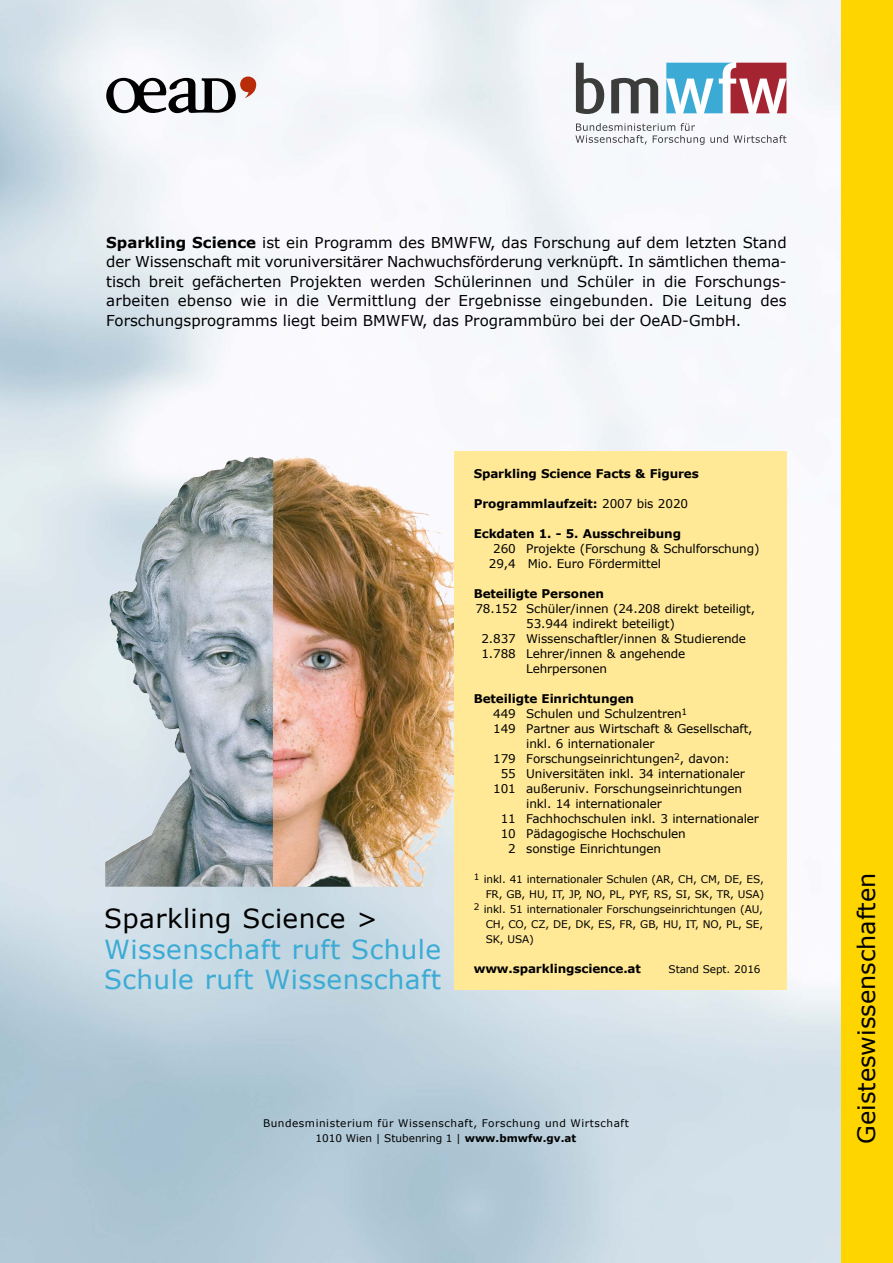
<style>
.page{position:relative;width:893px;height:1263px;background:#fff}
.page>*{position:absolute;margin:0;border:0;box-sizing:border-box;transform-origin:0 0}
.t1{font:26.25px/30.6px "Verdana";letter-spacing:.015em;color:#3babd5}
.t2{font:26.25px "Verdana";letter-spacing:.015em;color:#000}
.t3{font:24px "Verdana";color:#000}
.t4{font:15px/19.5px "Verdana";color:#000;text-align:justify}
.t5{font:12px/15px "Verdana";letter-spacing:-.01em;color:#000}
.t6{font:700 12px "Verdana";letter-spacing:-.01em;color:#000}
.t7{font:10.5px "Verdana";letter-spacing:-.01em;color:#000}
.t8{font:10.5px/15px "Verdana";letter-spacing:.05em;color:#000;text-align:center}
.s1{font-weight:700}
.s2{font-weight:400}
</style>
<div class="page">
<img style="left:0;top:0;width:842px;height:1263px">
<div style="left:842px;top:0;width:51px;height:1263px;background:#ffd500"></div>
<svg style="left:576px;top:63px;width:28px;height:51px"></svg>
<svg style="left:611px;top:78px;width:47px;height:35px"></svg>
<svg style="left:666px;top:63px;width:120px;height:50px"></svg>
<svg style="left:575px;top:123px;width:129px;height:22px"></svg>
<svg style="left:710px;top:135px;width:76px;height:8px"></svg>
<img style="left:109px;top:455px;width:197px;height:224px">
<div style="left:454px;top:451px;width:333px;height:539px;background:#ffe997"></div>
<svg style="left:106px;top:77px;width:150px;height:36px"></svg>
<p class="t4" style="left:106px;top:232px;width:682px"><span class="s1">Sparkling Science</span> ist ein Programm des BMWFW, das Forschung auf dem letzten Stand der Wissenschaft mit voruniversitärer Nachwuchsförderung verknüpft. In sämtlichen thema&shy;tisch breit gefächerten Projekten werden Schülerinnen und Schüler in die Forschungs&shy;arbeiten ebenso wie in die Vermittlung der Ergebnisse eingebunden. Die Leitung des Forschungsprogramms liegt beim BMWFW, das Programmbüro bei der OeAD-GmbH.</p>
<h1 class="t2" style="left:104px;top:900px;width:275px">Sparkling Science &gt;</h1>
<h1 class="t1" style="left:104px;top:933px;width:338px">Wissenschaft ruft Schule<br>Schule ruft Wissenschaft</h1>
<p class="t6" style="left:474px;top:465px;width:227px">Sparkling Science Facts &amp; Figures</p>
<p class="t6" style="left:474px;top:495px;width:216px">Programmlaufzeit: <span class="s2">2007 bis 2020</span></p>
<p class="t6" style="left:474px;top:525px;width:209px">Eckdaten 1. - 5. Ausschreibung</p>
<p class="t5" style="left:489px;top:541px;width:272px;text-indent:4px">260 Projekte (Forschung &amp; Schulforschung)<br>29,4 Mio. Euro Fördermittel</p>
<p class="t6" style="left:474px;top:585px;width:132px">Beteiligte Personen</p>
<p class="t5" style="left:475px;top:601px;width:281px">78.152 Schüler/innen (24.208 direkt beteiligt,</p>
<p class="t5" style="left:526px;top:616px;width:150px">53.944 indirekt beteiligt)</p>
<p class="t5" style="left:481px;top:631px;width:266px">2.837 Wissenschaftler/innen &amp; Studierende</p>
<p class="t5" style="left:481px;top:646px;width:205px">1.788 Lehrer/innen &amp; angehende</p>
<p class="t5" style="left:526px;top:661px;width:82px">Lehrpersonen</p>
<p class="t6" style="left:474px;top:690px;width:162px">Beteiligte Einrichtungen</p>
<p class="t5" style="left:493px;top:706px;width:196px">449 Schulen und Schulzentren<sup>1</sup></p>
<p class="t5" style="left:493px;top:721px;width:261px">149 Partner aus Wirtschaft &amp; Gesellschaft,</p>
<p class="t5" style="left:526px;top:736px;width:130px">inkl. 6 internationaler</p>
<p class="t5" style="left:493px;top:751px;width:238px">179 Forschungseinrichtungen<sup>2</sup>, davon:</p>
<p class="t5" style="left:501px;top:766px;width:246px">55 Universitäten inkl. 34 internationaler</p>
<p class="t5" style="left:493px;top:781px;width:250px">101 außeruniv. Forschungseinrichtungen</p>
<p class="t5" style="left:526px;top:796px;width:137px">inkl. 14 internationaler</p>
<p class="t5" style="left:501px;top:811px;width:260px">11 Fachhochschulen inkl. 3 internationaler</p>
<p class="t5" style="left:501px;top:826px;width:187px">10 Pädagogische Hochschulen</p>
<p class="t5" style="left:508px;top:841px;width:155px">2 sonstige Einrichtungen</p>
<p class="t7" style="left:474px;top:872px;width:292px"><sup>1</sup> inkl. 41 internationaler Schulen (AR, CH, CM, DE, ES,</p>
<p class="t7" style="left:486px;top:887px;width:280px">FR, GB, HU, IT, JP, NO, PL, PYF, RS, SI, SK, TR, USA)</p>
<p class="t7" style="left:474px;top:902px;width:291px"><sup>2</sup> inkl. 51 internationaler Forschungseinrichtungen (AU,</p>
<p class="t7" style="left:486px;top:917px;width:279px">CH, CO, CZ, DE, DK, ES, FR, GB, HU, IT, NO, PL, SE,</p>
<p class="t7" style="left:486px;top:932px;width:50px">SK, USA)</p>
<p class="t6" style="left:474px;top:960px;width:169px">www.sparklingscience.at</p>
<p class="t7" style="left:669px;top:962px;width:94px">Stand Sept. 2016</p>
<p class="t8" style="left:263px;top:1116px;width:367px">Bundesministerium für Wissenschaft, Forschung und Wirtschaft<br>1010 Wien | Stubenring 1 | <span class="s1">www.bmwfw.gv.at</span></p>
<h2 class="t3" style="left:850px;top:1144px;width:272px;rotate:-90deg">Geisteswissenschaften</h2>
</div>
